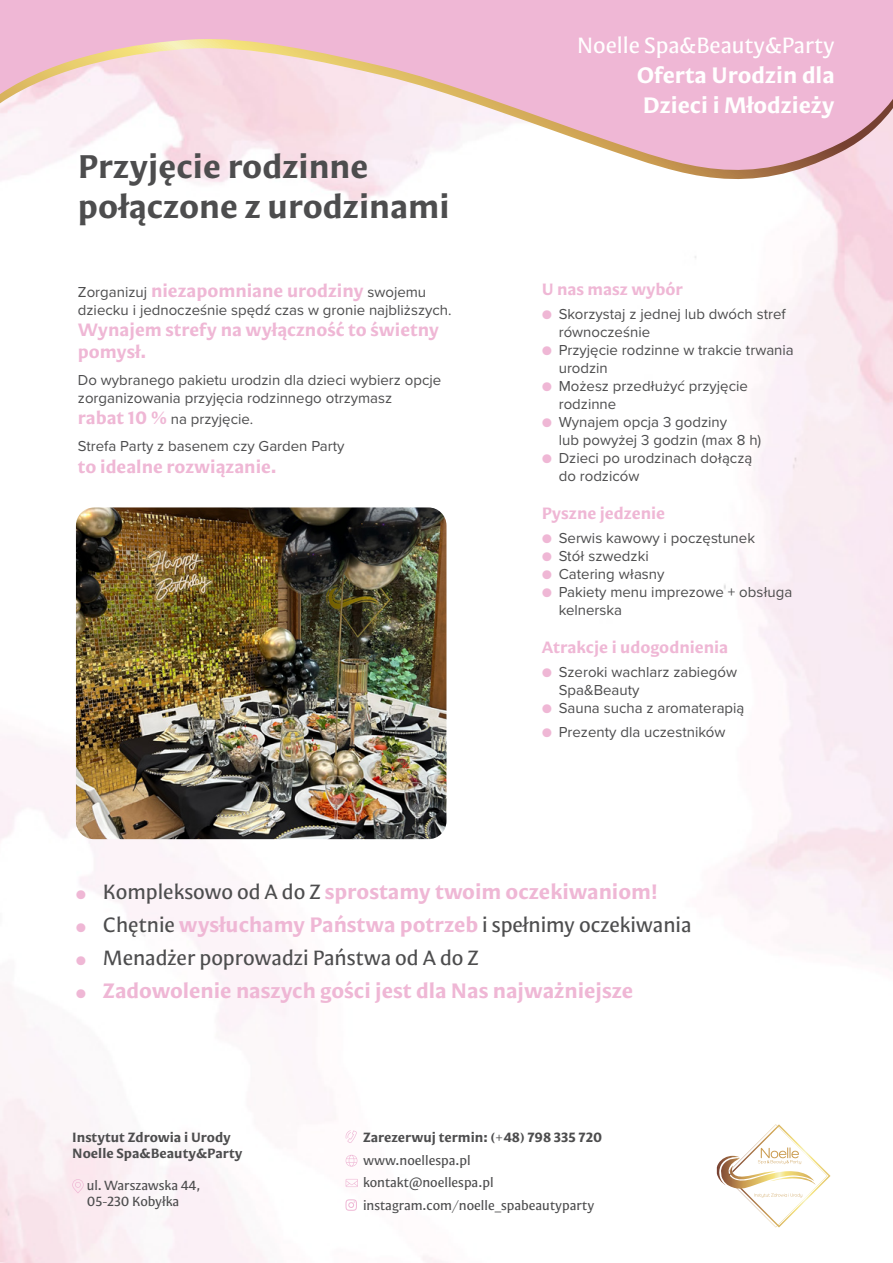
<style>
.page{position:relative;width:893px;height:1263px;background:#fff}
.page>*{position:absolute;margin:0;border:0;box-sizing:border-box;transform-origin:0 0}
.t1{font:700 33px/39.6px "Mestiza Sans";color:#4d4d4e}
.t2{font:700 22.5px/30px "Mestiza Sans";color:#fff}
.t3{font:22.5px "Mestiza Sans";color:#fff}
.t4{font:700 21px "Mestiza Sans";color:#efb7d5}
.t5{font:21px "Mestiza Sans";color:#4d4d4e}
.t6{font:700 18px/21.6px "Mestiza Sans";color:#efb7d5}
.t7{font:700 16.5px "Mestiza Sans";color:#efb7d5}
.t8{font:15px/18px "Proxima Nova";color:#4d4d4e}
.t9{font:13.5px/22.5px "Mestiza Sans";color:#4d4d4e}
.t10{font:700 13.5px/16.2px "Mestiza Sans";color:#4d4d4e}
.s1{font-family:"Proxima Nova";font-weight:400;font-size:15px;color:#4d4d4e}
.s2{font-family:"Mestiza Sans";font-weight:700;font-size:18px;color:#efb7d5}
.s3{color:#efb7d5}
.s4{font-family:"Proxima Nova";font-weight:400;font-size:15px}
.s5{font-weight:400;color:#4d4d4e}
.s6{font-family:"Proxima Nova";font-size:15px;color:#efb7d5}
.s7{font-weight:700;color:#efb7d5}
</style>
<div class="page">
<svg style="left:716px;top:1124px;width:114px;height:103px"></svg>
<svg style="left:72px;top:1179px;width:12px;height:14px"></svg>
<svg style="left:346px;top:1179px;width:12px;height:8px"></svg>
<svg style="left:346px;top:1130px;width:11px;height:13px"></svg>
<svg style="left:346px;top:1155px;width:11px;height:11px"></svg>
<svg style="left:345px;top:1199px;width:12px;height:12px"></svg>
<svg style="left:311px;top:190px;width:582px;height:10px"></svg>
<svg style="left:0;top:0;width:893px;height:190px;fill:#efb7d5"></svg>
<img style="left:76px;top:507px;width:370px;height:332px">
<h1 class="t1" style="left:78px;top:146px;width:373px">Przyjęcie rodzinne połączone z urodzinami</h1>
<p class="t6" style="left:78px;top:279px;width:350px"><span class="s1">Zorganizuj</span> niezapomniane urodziny <span class="s1">swojemu</span></p>
<p class="t8" style="left:78px;top:300px;width:375px">dziecku i jednocześnie spędź czas w gronie najbliższych.</p>
<p class="t6" style="left:78px;top:319px;width:363px">Wynajem strefy na wyłączność to świetny pomysł.</p>
<p class="t8" style="left:78px;top:370px;width:365px">Do wybranego pakietu urodzin dla dzieci wybierz opcje zorganizowania przyjęcia rodzinnego otrzymasz</p>
<p class="t8" style="left:78px;top:405px;width:268px;line-height:27px"><span class="s2">rabat 10 %</span> na przyjęcie.<br>Strefa Party z basenem czy Garden Party</p>
<p class="t6" style="left:78px;top:455px;width:200px">to idealne rozwiązanie.</p>
<h2 class="t3" style="left:577px;top:32px;width:259px">Noelle Spa&amp;Beauty&amp;Party</h2>
<h2 class="t2" style="left:637px;top:60px;width:200px">Oferta Urodzin dla<br>Dzieci i Młodzieży</h2>
<p class="t7" style="left:542px;top:278px;width:143px">U nas masz wybór</p>
<p class="t8" style="left:559px;top:304px;width:228px;text-indent:-17px"><span class="s3">●</span> Skorzystaj z jednej lub dwóch stref równocześnie</p>
<p class="t8" style="left:559px;top:340px;width:237px;text-indent:-17px"><span class="s3">●</span> Przyjęcie rodzinne w trakcie trwania urodzin</p>
<p class="t8" style="left:559px;top:376px;width:191px;text-indent:-17px"><span class="s3">●</span> Możesz przedłużyć przyjęcie rodzinne</p>
<p class="t8" style="left:559px;top:412px;width:204px;text-indent:-17px"><span class="s3">●</span> Wynajem opcja 3 godziny<br>lub powyżej 3 godzin (max 8 h)</p>
<p class="t8" style="left:559px;top:448px;width:195px;text-indent:-17px"><span class="s3">●</span> Dzieci po urodzinach dołączą do rodziców</p>
<p class="t7" style="left:542px;top:502px;width:125px">Pyszne jedzenie</p>
<p class="t8" style="left:542px;top:528px;width:215px"><span class="s3">●</span> Serwis kawowy i poczęstunek</p>
<p class="t8" style="left:542px;top:546px;width:109px"><span class="s3">●</span> Stół szwedzki</p>
<p class="t8" style="left:542px;top:564px;width:124px"><span class="s3">●</span> Catering własny</p>
<p class="t8" style="left:559px;top:582px;width:235px;text-indent:-17px"><span class="s3">●</span> Pakiety menu imprezowe + obsługa kelnerska</p>
<p class="t7" style="left:542px;top:636px;width:188px">Atrakcje i udogodnienia</p>
<p class="t8" style="left:559px;top:662px;width:180px;text-indent:-17px"><span class="s3">●</span> Szeroki wachlarz zabiegów<br>Spa&amp;Beauty</p>
<p class="t8" style="left:542px;top:698px;width:204px"><span class="s3">●</span> Sauna sucha z aromaterapią</p>
<p class="t8" style="left:542px;top:722px;width:185px"><span class="s3">●</span> Prezenty dla uczestników</p>
<h3 class="t4" style="left:76px;top:878px;width:583px"><span class="s4">●</span> <span class="s5">Kompleksowo od A do Z</span> sprostamy twoim oczekiwaniom!</h3>
<h3 class="t5" style="left:76px;top:912px;width:617px"><span class="s6">●</span> Chętnie <span class="s7">wysłuchamy Państwa potrzeb</span> i spełnimy oczekiwania</h3>
<h3 class="t5" style="left:76px;top:945px;width:404px"><span class="s6">●</span> Menadżer poprowadzi Państwa od A do Z</h3>
<h3 class="t4" style="left:76px;top:977px;width:559px"><span class="s4">●</span> Zadowolenie naszych gości jest dla Nas najważniejsze</h3>
<p class="t10" style="left:72px;top:1129px;width:172px">Instytut Zdrowia i Urody<br>Noelle Spa&amp;Beauty&amp;Party</p>
<p class="t10" style="left:363px;top:1129px;width:241px">Zarezerwuj termin: (+48) 798 335 720</p>
<p class="t9" style="left:363px;top:1148px;width:233px">www.noellespa.pl kontakt@noellespa.pl instagram.com/noelle_spabeautyparty</p>
<p class="t9" style="left:87px;top:1177px;width:115px;line-height:16.2px">ul. Warszawska 44,<br>05-230 Kobyłka</p>
</div>
